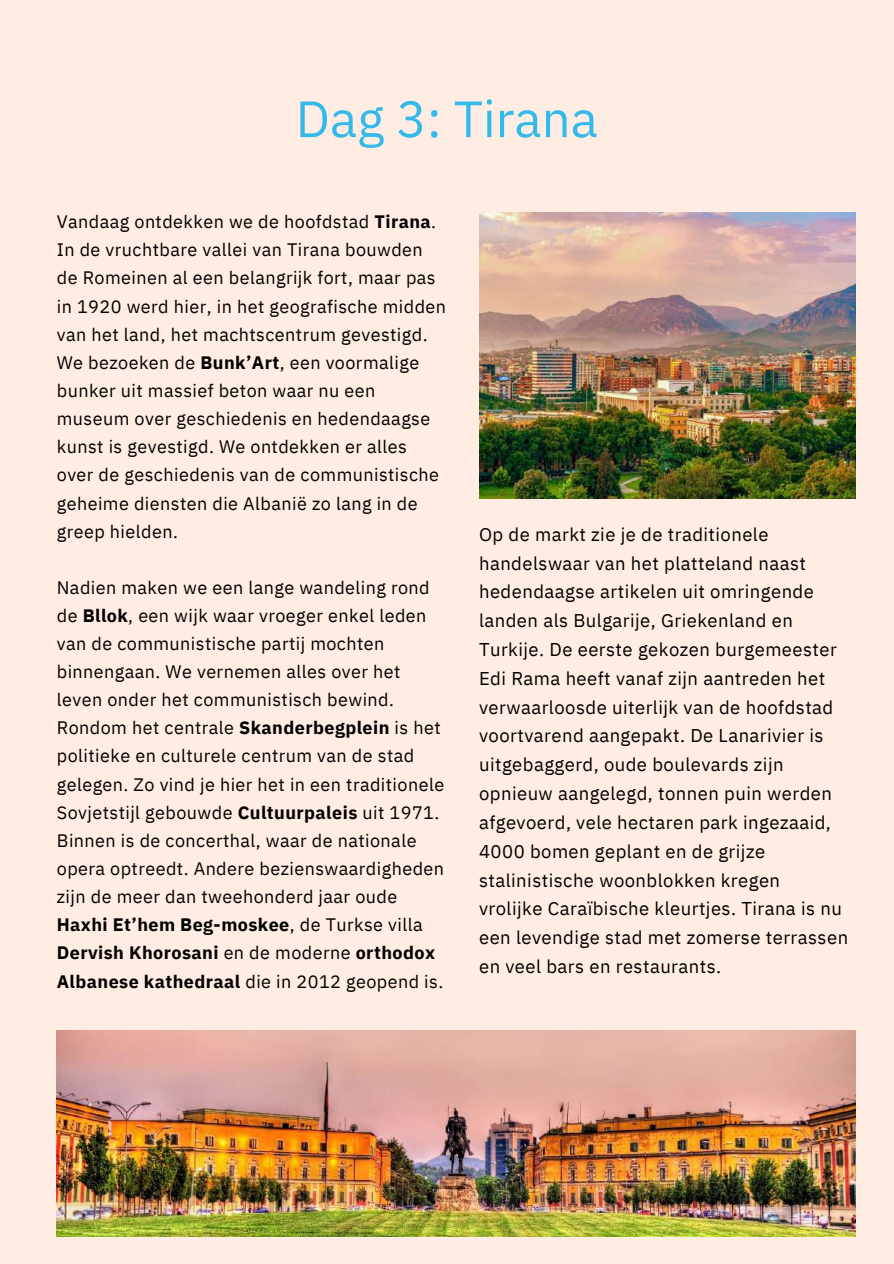
<style>
.page{position:relative;width:894px;height:1264px;background:#fff}
.page>*{position:absolute;margin:0;border:0;box-sizing:border-box;transform-origin:0 0}
.t1{font:51px "IBM Plex Sans";color:#32baeb}
.t2{font:18.45px/28.8px "IBM Plex Sans";letter-spacing:.025em;color:#000}
.t3{font:18px/28.2px "IBM Plex Sans";letter-spacing:.025em;color:#000}
.s1{font-weight:700}
</style>
<div class="page">
<div style="left:0;top:0;width:893px;height:1263px;background:#ffece2"></div>
<img style="left:479px;top:213px;width:375px;height:285px">
<img style="left:57px;top:1030px;width:797px;height:205px">
<h1 class="t1" style="left:295px;top:85px;width:303px">Dag 3: Tirana</h1>
<p class="t3" style="left:57px;top:207px;width:390px">Vandaag ontdekken we de hoofdstad <span class="s1">Tirana</span>.<br>In de vruchtbare vallei van Tirana bouwden de Romeinen al een belangrijk fort, maar pas in 1920 werd hier, in het geografische midden van het land, het machtscentrum gevestigd.<br>We bezoeken de <span class="s1">Bunk’Art</span>, een voormalige bunker uit massief beton waar nu een museum over geschiedenis en hedendaagse kunst is gevestigd. We ontdekken er alles over de geschiedenis van de communistische geheime diensten die Albanië zo lang in de greep hielden.</p>
<p class="t3" style="left:57px;top:573px;width:389px">Nadien maken we een lange wandeling rond de <span class="s1">Bllok</span>, een wijk waar vroeger enkel leden van de communistische partij mochten binnengaan. We vernemen alles over het leven onder het communistisch bewind.<br>Rondom het centrale <span class="s1">Skanderbegplein</span> is het politieke en culturele centrum van de stad gelegen. Zo vind je hier het in een traditionele Sovjetstijl gebouwde <span class="s1">Cultuurpaleis</span> uit 1971.<br>Binnen is de concerthal, waar de nationale opera optreedt. Andere bezienswaardigheden zijn de meer dan tweehonderd jaar oude <span class="s1">Haxhi Et’hem Beg-moskee</span>, de Turkse villa <span class="s1">Dervish Khorosani</span> en de moderne <span class="s1">orthodox Albanese kathedraal</span> die in 2012 geopend is.</p>
<p class="t2" style="left:479px;top:519px;width:370px">Op de markt zie je de traditionele handelswaar van het platteland naast hedendaagse artikelen uit omringende landen als Bulgarije, Griekenland en Turkije. De eerste gekozen burgemeester Edi Rama heeft vanaf zijn aantreden het verwaarloosde uiterlijk van de hoofdstad voortvarend aangepakt. De Lanarivier is uitgebaggerd, oude boulevards zijn opnieuw aangelegd, tonnen puin werden afgevoerd, vele hectaren park ingezaaid, 4000 bomen geplant en de grijze stalinistische woonblokken kregen vrolijke Caraïbische kleurtjes. Tirana is nu een levendige stad met zomerse terrassen en veel bars en restaurants.</p>
</div>
